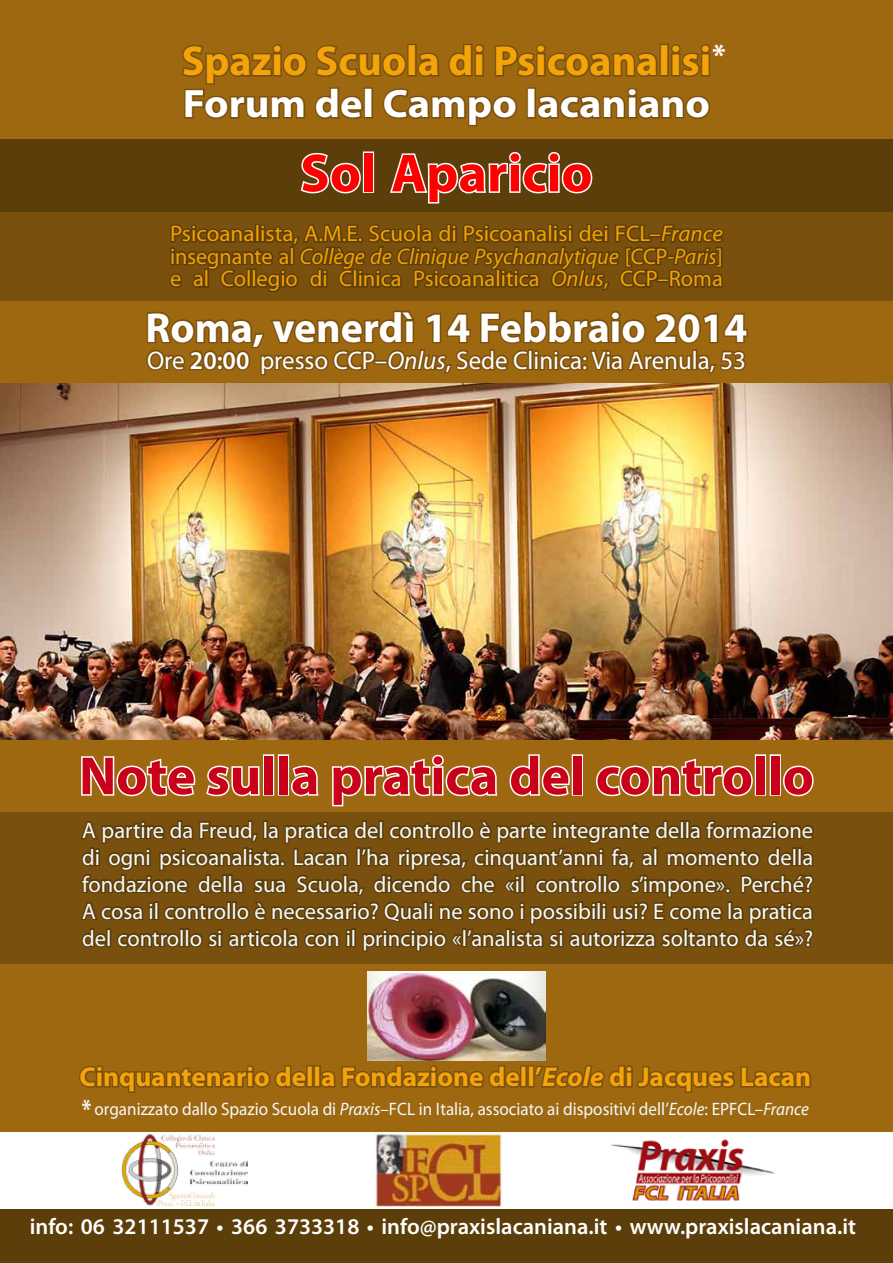
<style>
.page{position:relative;width:893px;height:1263px;background:#fff}
.page>*{position:absolute;margin:0;border:0;box-sizing:border-box;transform-origin:0 0}
.t1{font:700 54px "Myriad Pro";color:#c90019}
.t2{font:700 54px "Myriad Pro";color:#f00}
.t3{font:700 42px "Myriad Pro";color:#f4a409}
.t4{font:700 42px "Myriad Pro";color:#fffefd}
.t5{font:700 39.75px "Myriad Pro";color:#fff;scale:1.07 1}
.t6{font:700 30px "Myriad Pro";color:#fff}
.t7{font:700 27.3px "Myriad Pro";color:#f4a409}
.t8{font:25.5px "Myriad Pro";color:#fffefd}
.t9{font:22.5px/27px "Myriad Pro";color:#f5f9fa;text-align:justify}
.t10{font:22.5px/22.5px "Myriad Pro";color:#f3a100;text-align:justify}
.t11{font:600 22.5px "Myriad Pro";color:#fff}
.t12{font:18px "Myriad Pro";color:#f5f9fa;scale:.95 1}
.s1{font-style:italic}
.s2{font-weight:600}
.s3{font-weight:700;font-size:27px}
</style>
<div class="page">
<div style="left:0;top:0;width:893px;height:1143px;background:#9e6811"></div>
<div style="left:0;top:139px;width:893px;height:73px;background:#5c3e0a"></div>
<div style="left:0;top:213px;width:893px;height:88px;background:#7a500f"></div>
<div style="left:0;top:812px;width:893px;height:152px;background:#7a500f"></div>
<div style="left:0;top:1189px;width:893px;height:74px;background:#5c3e0a"></div>
<div style="left:0;top:1132px;width:893px;height:77px;background:#fff"></div>
<svg style="left:145px;top:44px;width:604px;height:332px"></svg>
<img style="left:0;top:383px;width:893px;height:357px">
<img style="left:122px;top:1162px;width:126px;height:44px">
<img style="left:632px;top:1162px;width:142px;height:39px">
<img style="left:374px;top:1162px;width:128px;height:44px">
<svg style="left:77px;top:708px;width:739px;height:454px"></svg>
<h3 class="t6" style="left:712px;top:35px;width:15px">*</h3>
<h2 class="t3" style="left:182px;top:34px;width:531px">Spazio Scuola di Psicoanalisi</h2>
<h3 class="t5" style="left:183px;top:78px;width:494px">Forum del Campo lacaniano</h3>
<h1 class="t2" style="left:300px;top:138px;width:294px">Sol Aparicio</h1>
<p class="t10" style="left:170px;top:222px;width:554px">Psicoanalista, A.M.E. Scuola di Psicoanalisi dei FCL–<span class="s1">France </span>insegnante al <span class="s1">Collège de Clinique Psychanalytique</span> [CCP-<span class="s1">Paris</span>] e al Collegio di Clinica Psicoanalitica <span class="s1">Onlus</span>, CCP–Roma</p>
<h2 class="t4" style="left:146px;top:300px;width:603px">Roma, venerdì 14 Febbraio 2014</h2>
<p class="t8" style="left:147px;top:344px;width:600px">Ore <span class="s2">20:00</span> presso CCP–<span class="s1">Onlus</span>, Sede Clinica: Via Arenula, 53</p>
<h1 class="t1" style="left:79px;top:741px;width:736px">Note sulla pratica del controllo</h1>
<p class="t9" style="left:82px;top:816px;width:732px">A partire da Freud, la pratica del controllo è parte integrante della formazione di ogni psicoanalista. Lacan l’ha ripresa, cinquant’anni fa, al momento della fondazione della sua Scuola, dicendo che «il controllo s’impone». Perché?<br>A cosa il controllo è necessario? Quali ne sono i possibili usi? E come la pratica del controllo si articola con il principio «l’analista si autorizza soltanto da sé»?</p>
<p class="t7" style="left:80px;top:1059px;width:733px">Cinquantenario della Fondazione dell’<span class="s1">Ecole</span> di Jacques Lacan</p>
<p class="t12" style="left:82px;top:1097px;width:767px"><span class="s3">*</span> organizzato dallo Spazio Scuola di <span class="s1">Praxis</span>–FCL in Italia, associato ai dispositivi dell’<span class="s1">Ecole</span>: EPFCL–<span class="s1">France</span></p>
<p class="t11" style="left:30px;top:1212px;width:828px">info: 06 32111537 • 366 3733318 • info@praxislacaniana.it • www.praxislacaniana.it</p>
</div>
